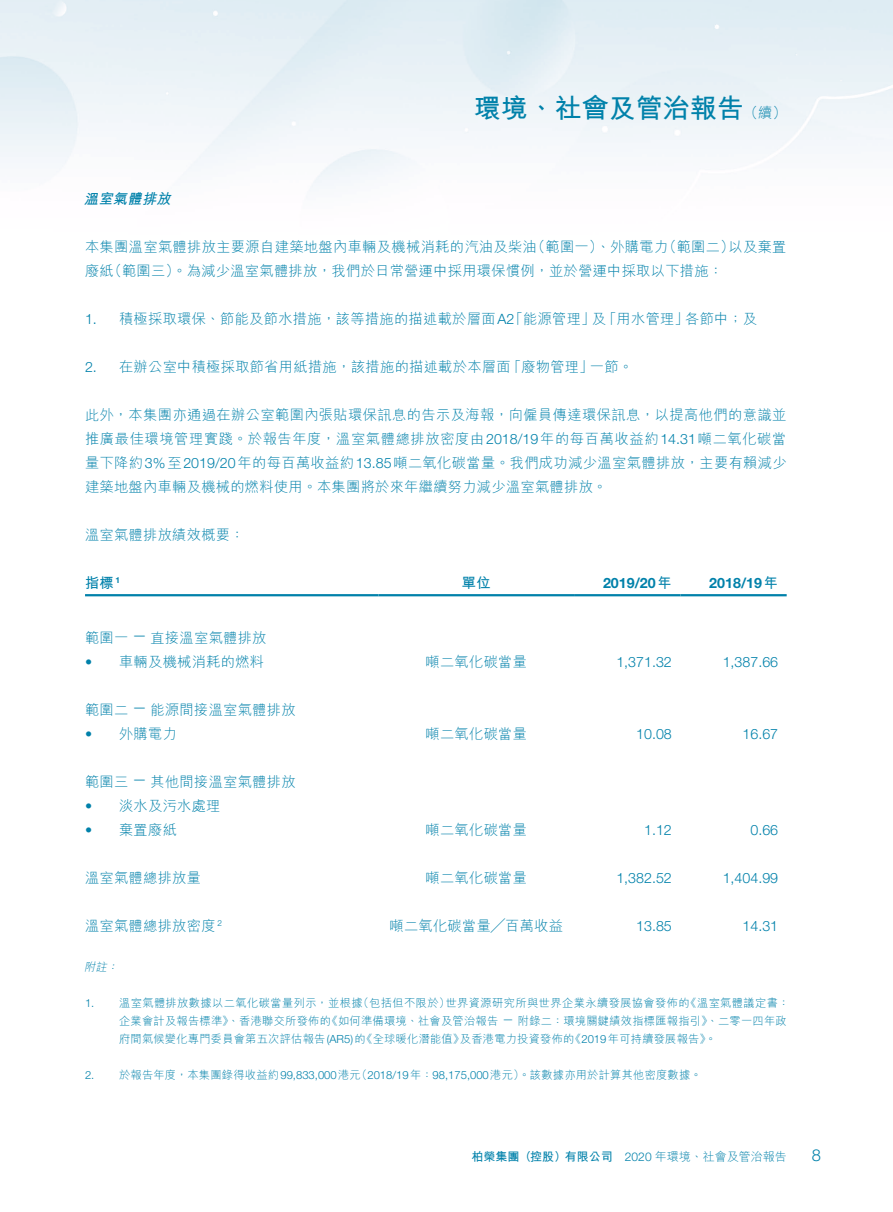
<style>
.page{position:relative;width:893px;height:1212px;background:#fff}
.page>*{position:absolute;margin:0;border:0;box-sizing:border-box;transform-origin:0 0}
.t1{font:700 27px "M Hei HK";color:#0081aa}
.t2{font:300 16.5px "Helvetica Neue LT Std";color:#0081aa}
._00_txt{font:300 14.25px/24px "M Hei HK";letter-spacing:.02em;color:#0081aa}
._50_Table_txt{font:300 14.25px "M Hei HK";letter-spacing:.02em;color:#0081aa}
._50_Table_txt-2{font:300 14.25px "Helvetica Neue LT Std";color:#0081aa}
._50_Table_txt-3{font:700 14.25px "Helvetica Neue LT Std";color:#0081aa}
._03_H3{font:italic 700 14.25px "M Hei HK";color:#0081aa}
._50_Table_txt-4{font:700 14.25px "M Hei HK";color:#0081aa}
.t3{font:700 12px "M Hei HK";color:#0081aa}
._06_Notes{font:300 11.25px/18px "M Hei HK";letter-spacing:.02em;color:#0081aa}
._06_Notes-2{font:italic 300 11.25px "M Hei HK";color:#0081aa}
.s1{font-weight:300;font-size:14.25px}
.s2{font-family:"Helvetica Neue LT Std"}
.s3{font-family:"M Hei HK"}
.s4{font-family:"Helvetica Neue LT Std";font-weight:300}
.s5{font-weight:300}
</style>
<div class="page">
<hr style="left:85px;top:594px;width:293px;height:2px;background:#0081aa">
<hr style="left:378px;top:594px;width:196px;height:2px;background:#0081aa">
<hr style="left:574px;top:594px;width:106px;height:2px;background:#0081aa">
<hr style="left:680px;top:594px;width:107px;height:2px;background:#0081aa">
<h1 class="t1" style="left:474px;top:88px;width:314px">環境、社會及管治報告<span class="s1">（續）</span></h1>
<p class="_03_H3" style="left:84px;top:188px;width:92px">溫室氣體排放</p>
<p class="_00_txt" style="left:85px;top:235px;width:703px">本集團溫室氣體排放主要源自建築地盤內車輛及機械消耗的汽油及柴油（範圍一）、外購電力（範圍二）以及棄置廢紙（範圍三）。為減少溫室氣體排放，我們於日常營運中採用環保慣例，並於營運中採取以下措施：</p>
<p class="_00_txt" style="left:85px;top:307px;width:673px"><span class="s2">1.</span> 積極採取環保、節能及節水措施，該等措施的描述載於層面<span class="s2">A2</span>「能源管理」及「用水管理」各節中；及</p>
<p class="_00_txt" style="left:85px;top:355px;width:549px"><span class="s2">2.</span> 在辦公室中積極採取節省用紙措施，該措施的描述載於本層面「廢物管理」一節。</p>
<p class="_00_txt" style="left:85px;top:403px;width:703px;text-align:justify">此外，本集團亦通過在辦公室範圍內張貼環保訊息的告示及海報，向僱員傳達環保訊息，以提高他們的意識並推廣最佳環境管理實踐。於報告年度，溫室氣體總排放密度由<span class="s2">2018/19</span>年的每百萬收益約<span class="s2">14.31</span>噸二氧化碳當量下降約<span class="s2">3%</span>至<span class="s2">2019/20</span>年的每百萬收益約<span class="s2">13.85</span>噸二氧化碳當量。我們成功減少溫室氣體排放，主要有賴減少建築地盤內車輛及機械的燃料使用。本集團將於來年繼續努力減少溫室氣體排放。</p>
<p class="_00_txt" style="left:85px;top:523px;width:161px">溫室氣體排放績效概要：</p>
<p class="_50_Table_txt-4" style="left:85px;top:572px;width:37px">指標<sup>1</sup></p>
<p class="_50_Table_txt-4" style="left:462px;top:572px;width:30px">單位</p>
<p class="_50_Table_txt-3" style="left:603px;top:574px;width:70px">2019/20<span class="s3">年</span></p>
<p class="_50_Table_txt-3" style="left:709px;top:574px;width:70px">2018/19<span class="s3">年</span></p>
<p class="_50_Table_txt" style="left:85px;top:630px;width:183px">範圍一 <span class="s2">—</span> 直接溫室氣體排放</p>
<p class="_50_Table_txt" style="left:85px;top:654px;width:181px"><span class="s2">•</span> 車輛及機械消耗的燃料</p>
<p class="_50_Table_txt" style="left:425px;top:654px;width:103px">噸二氧化碳當量</p>
<p class="_50_Table_txt-2" style="left:616px;top:653px;width:57px">1,371.32</p>
<p class="_50_Table_txt-2" style="left:723px;top:653px;width:57px">1,387.66</p>
<p class="_50_Table_txt" style="left:85px;top:702px;width:212px">範圍二 <span class="s2">—</span> 能源間接溫室氣體排放</p>
<p class="_50_Table_txt" style="left:85px;top:726px;width:93px"><span class="s2">•</span> 外購電力</p>
<p class="_50_Table_txt" style="left:425px;top:726px;width:103px">噸二氧化碳當量</p>
<p class="_50_Table_txt-2" style="left:636px;top:725px;width:37px">10.08</p>
<p class="_50_Table_txt-2" style="left:742px;top:725px;width:37px">16.67</p>
<p class="_50_Table_txt" style="left:85px;top:774px;width:212px">範圍三 <span class="s2">—</span> 其他間接溫室氣體排放</p>
<p class="_50_Table_txt" style="left:85px;top:798px;width:137px"><span class="s2">•</span> 淡水及污水處理</p>
<p class="_50_Table_txt" style="left:85px;top:822px;width:93px"><span class="s2">•</span> 棄置廢紙</p>
<p class="_50_Table_txt" style="left:425px;top:822px;width:103px">噸二氧化碳當量</p>
<p class="_50_Table_txt-2" style="left:644px;top:821px;width:29px">1.12</p>
<p class="_50_Table_txt-2" style="left:750px;top:821px;width:29px">0.66</p>
<p class="_50_Table_txt" style="left:85px;top:870px;width:117px">溫室氣體總排放量</p>
<p class="_50_Table_txt" style="left:425px;top:870px;width:103px">噸二氧化碳當量</p>
<p class="_50_Table_txt-2" style="left:616px;top:869px;width:57px">1,382.52</p>
<p class="_50_Table_txt-2" style="left:723px;top:869px;width:57px">1,404.99</p>
<p class="_50_Table_txt" style="left:85px;top:918px;width:138px">溫室氣體總排放密度 <sup>2</sup></p>
<p class="_50_Table_txt" style="left:389px;top:918px;width:175px">噸二氧化碳當量╱百萬收益</p>
<p class="_50_Table_txt-2" style="left:636px;top:917px;width:37px">13.85</p>
<p class="_50_Table_txt-2" style="left:742px;top:917px;width:37px">14.31</p>
<p class="_06_Notes-2" style="left:84px;top:961px;width:38px">附註：</p>
<p class="_06_Notes" style="left:119px;top:993px;width:672px;text-indent:-34px"><span class="s2">1.</span> 溫室氣體排放數據以二氧化碳當量列示，並根據（包括但不限於）世界資源研究所與世界企業永續發展協會發佈的《溫室氣體議定書：企業會計及報告標準》、香港聯交所發佈的《如何準備環境、社會及管治報告 <span class="s2">—</span> 附錄二：環境關鍵績效指標匯報指引》、二零一四年政府間氣候變化專門委員會第五次評估報告<span class="s2">(AR5)</span>的《全球暖化潛能值》及香港電力投資發佈的《<span class="s2">2019</span>年可持續發展報告》。</p>
<p class="_06_Notes" style="left:85px;top:1065px;width:618px"><span class="s2">2.</span> 於報告年度，本集團錄得收益約<span class="s2">99,833,000</span>港元（<span class="s2">2018/19</span>年：<span class="s2">98,175,000</span>港元）。該數據亦用於計算其他密度數據。</p>
<p class="t3" style="left:471px;top:1148px;width:317px">柏榮集團（控股）有限公司 <span class="s4">2020</span> <span class="s5">年環境、社會及管治報告</span></p>
<p class="t2" style="left:812px;top:1145px;width:11px">8</p>
</div>
